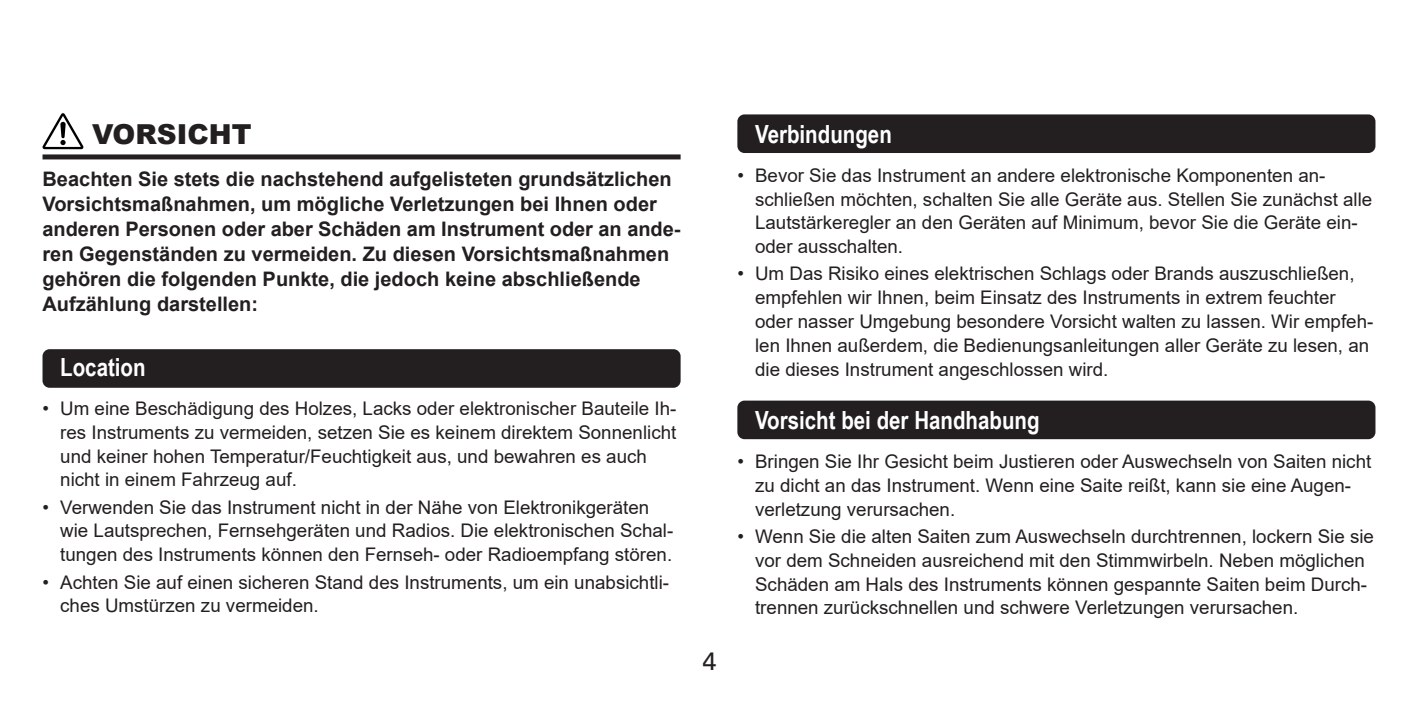
<style>
.page{position:relative;width:1418px;height:709px;background:#fff}
.page>*{position:absolute;margin:0;border:0;box-sizing:border-box;transform-origin:0 0}
.t1{font:900 27.5px "Arial";color:#231f20}
.t2{font:700 25px "Arial Narrow";color:#fff}
.t3{font:25px "Univers LT Std";color:#231f20}
.t4{font:700 20px/25px "Arial";color:#231f20}
.t5{font:18.75px/23.8px "Arial";color:#231f20}
</style>
<div class="page">
<div style="left:42px;top:154px;width:638px;height:5px;background:#231f20"></div>
<svg style="left:42px;top:113px;width:41px;height:36px"></svg>
<div style="left:42px;top:349px;width:638px;height:39px;background:#231f20;border-radius:7px"></div>
<div style="left:737px;top:114px;width:638px;height:39px;background:#231f20;border-radius:7px"></div>
<div style="left:737px;top:400px;width:638px;height:39px;background:#231f20;border-radius:7px"></div>
<h1 class="t1" style="left:92px;top:114px;width:161px">VORSICHT</h1>
<p class="t4" style="left:42px;top:166px;width:639px">Beachten Sie stets die nachstehend aufgelisteten grundsätzlichen Vorsichtsmaßnahmen, um mögliche Verletzungen bei Ihnen oder anderen Personen oder aber Schäden am Instrument oder an ande&shy;ren Gegenständen zu vermeiden. Zu diesen Vorsichtsmaßnahmen gehören die folgenden Punkte, die jedoch keine abschließende Aufzählung darstellen:</p>
<h2 class="t2" style="left:60px;top:348px;width:87px">Location</h2>
<p class="t5" style="left:60px;top:396px;width:617px;text-indent:-18px">• Um eine Beschädigung des Holzes, Lacks oder elektronischer Bauteile Ih&shy;res Instruments zu vermeiden, setzen Sie es keinem direktem Sonnenlicht und keiner hohen Temperatur/Feuchtigkeit aus, und bewahren es auch nicht in einem Fahrzeug auf.</p>
<p class="t5" style="left:60px;top:495px;width:614px;text-indent:-18px">• Verwenden Sie das Instrument nicht in der Nähe von Elektronikgeräten wie Lautsprechen, Fernsehgeräten und Radios. Die elektronischen Schal&shy;tungen des Instruments können den Fernseh- oder Radioempfang stören.</p>
<p class="t5" style="left:60px;top:570px;width:610px;text-indent:-18px">• Achten Sie auf einen sicheren Stand des Instruments, um ein unabsichtli&shy;ches Umstürzen zu vermeiden.</p>
<h2 class="t3" style="left:702px;top:646px;width:15px">4</h2>
<h2 class="t2" style="left:755px;top:115px;width:138px">Verbindungen</h2>
<p class="t5" style="left:755px;top:163px;width:618px;text-indent:-18px">• Bevor Sie das Instrument an andere elektronische Komponenten an&shy;schließen möchten, schalten Sie alle Geräte aus. Stellen Sie zunächst alle Lautstärkeregler an den Geräten auf Minimum, bevor Sie die Geräte ein&shy;oder ausschalten.</p>
<p class="t5" style="left:755px;top:262px;width:620px;text-indent:-18px">• Um Das Risiko eines elektrischen Schlags oder Brands auszuschließen, empfehlen wir Ihnen, beim Einsatz des Instruments in extrem feuchter oder nasser Umgebung besondere Vorsicht walten zu lassen. Wir empfeh&shy;len Ihnen außerdem, die Bedienungsanleitungen aller Geräte zu lesen, an die dieses Instrument angeschlossen wird.</p>
<h2 class="t2" style="left:755px;top:401px;width:286px">Vorsicht bei der Handhabung</h2>
<p class="t5" style="left:755px;top:449px;width:617px;text-indent:-18px">• Bringen Sie Ihr Gesicht beim Justieren oder Auswechseln von Saiten nicht zu dicht an das Instrument. Wenn eine Saite reißt, kann sie eine Augen&shy;verletzung verursachen.</p>
<p class="t5" style="left:755px;top:524px;width:620px;text-indent:-18px">• Wenn Sie die alten Saiten zum Auswechseln durchtrennen, lockern Sie sie vor dem Schneiden ausreichend mit den Stimmwirbeln. Neben möglichen Schäden am Hals des Instruments können gespannte Saiten beim Durch&shy;trennen zurückschnellen und schwere Verletzungen verursachen.</p>
</div>
